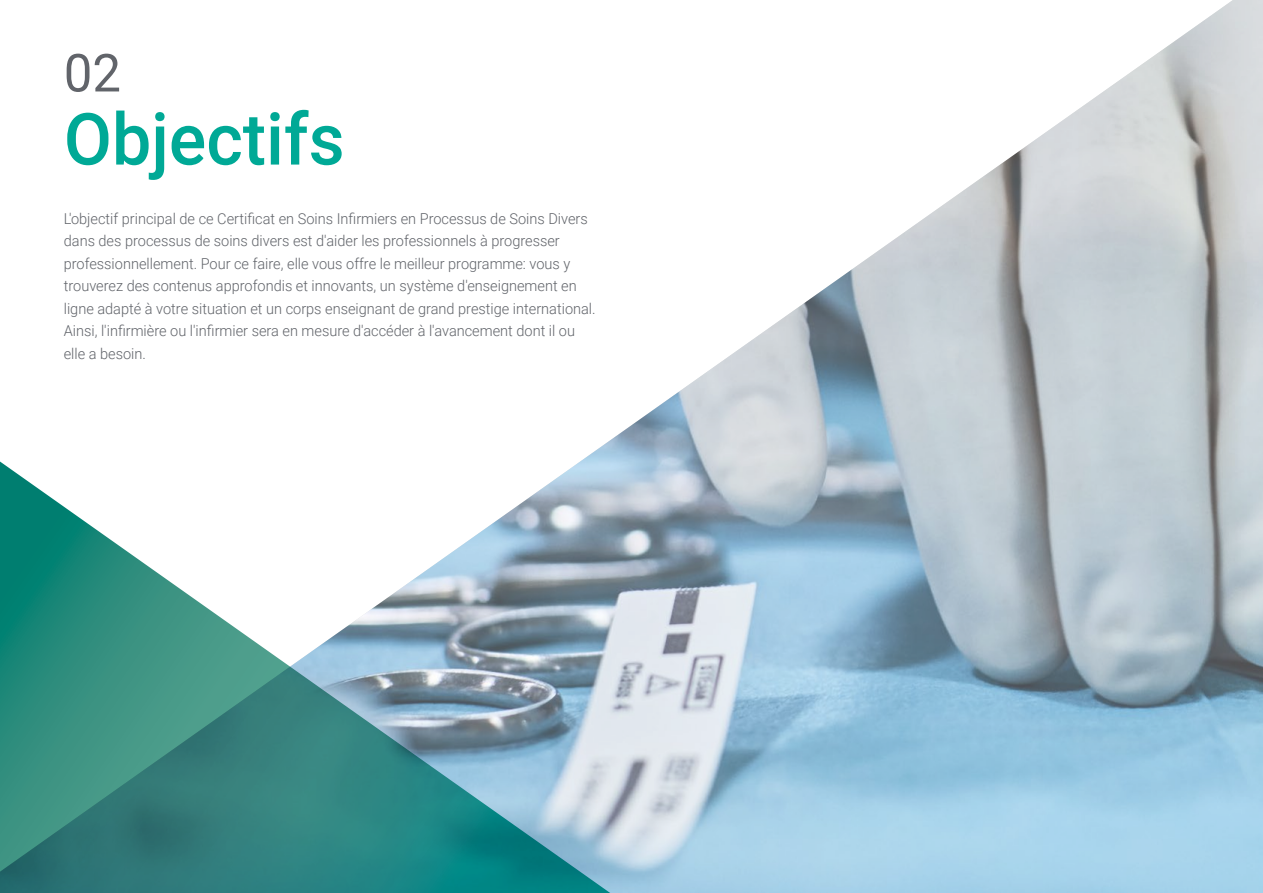
<style>
.page{position:relative;width:1263px;height:893px;background:#fff}
.page>*{position:absolute;margin:0;border:0;box-sizing:border-box;transform-origin:0 0}
.t1{font:500 72px "Roboto";color:#00a996}
.t2{font:52.5px "Roboto";color:#61646a}
.t3{font:300 15px/22.5px "Roboto";color:#61646a}
</style>
<div class="page">
<img style="left:602px;top:0;width:661px;height:893px">
<svg style="left:0;top:446px;width:640px;height:447px"></svg>
<h2 class="t2" style="left:64px;top:36px;width:59px">02</h2>
<h1 class="t1" style="left:64px;top:89px;width:282px">Objectifs</h1>
<p class="t3" style="left:64px;top:207px;width:533px">L'objectif principal de ce Certificat en Soins Infirmiers en Processus de Soins Divers dans des processus de soins divers est d'aider les professionnels à progresser professionnellement. Pour ce faire, elle vous offre le meilleur programme: vous y trouverez des contenus approfondis et innovants, un système d'enseignement en ligne adapté à votre situation et un corps enseignant de grand prestige international.<br>Ainsi, l'infirmière ou l'infirmier sera en mesure d'accéder à l'avancement dont il ou elle a besoin.</p>
</div>
